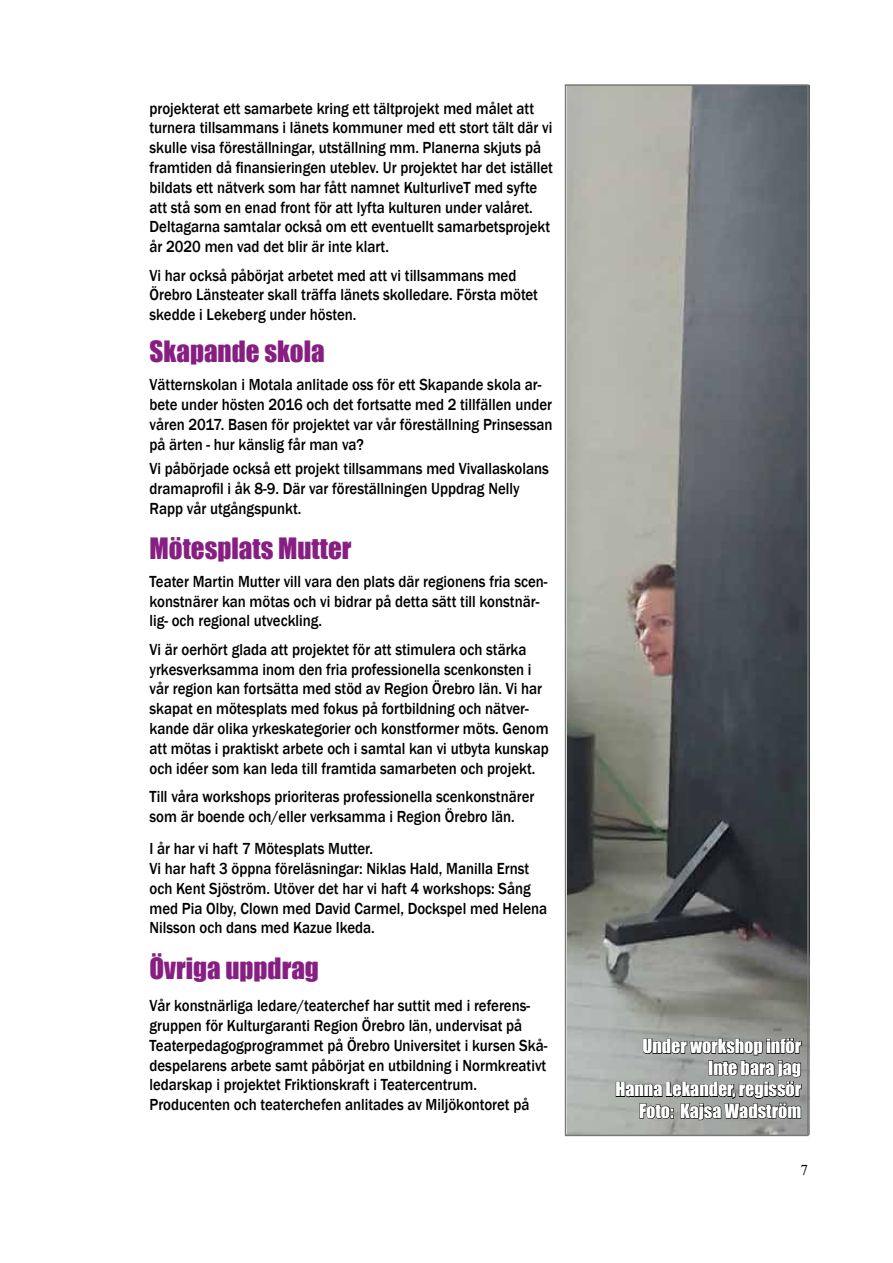
<style>
.page{position:relative;width:893px;height:1263px;background:#fff}
.page>*{position:absolute;margin:0;border:0;box-sizing:border-box;transform-origin:0 0}
.t1{font:27px "Impact";color:#871f82}
.t2{font:18px/21.6px "Impact";color:#fff;text-align:right}
.t3{font:500 16.5px/19.8px "Franklin Gothic";color:#000;scale:.9 1}
.t4{font:15px "Times New Roman";color:#000}
</style>
<div class="page">
<img style="left:568px;top:85px;width:242px;height:1049px">
<svg style="left:615px;top:1038px;width:187px;height:87px;background:#7e807e"></svg>
<div style="left:565px;top:84px;width:244px;height:1052px;border:2px solid #777776"></div>
<p class="t3" style="left:150px;top:98px;width:450px">projekterat ett samarbete kring ett tältprojekt med målet att turnera tillsammans i länets kommuner med ett stort tält där vi skulle visa föreställningar, utställning mm. Planerna skjuts på framtiden då finansieringen uteblev. Ur projektet har det istället bildats ett nätverk som har fått namnet KulturliveT med syfte att stå som en enad front för att lyfta kulturen under valåret.<br>Deltagarna samtalar också om ett eventuellt samarbetsprojekt år 2020 men vad det blir är inte klart.</p>
<p class="t3" style="left:150px;top:265px;width:433px">Vi har också påbörjat arbetet med att vi tillsammans med<br>Örebro Länsteater skall träffa länets skolledare. Första mötet skedde i Lekeberg under hösten.</p>
<h1 class="t1" style="left:150px;top:331px;width:177px">Skapande skola</h1>
<p class="t3" style="left:150px;top:375px;width:449px">Vätternskolan i Motala anlitade oss för ett Skapande skola ar&shy;bete under hösten 2016 och det fortsatte med 2 tillfällen under våren 2017. Basen för projektet var vår föreställning Prinsessan på ärten - hur känslig får man va?</p>
<p class="t3" style="left:150px;top:459px;width:445px">Vi påbörjade också ett projekt tillsammans med Vivallaskolans dramaprofil i åk 8-9. Där var föreställningen Uppdrag Nelly<br>Rapp vår utgångspunkt.</p>
<h1 class="t1" style="left:150px;top:527px;width:204px">Mötesplats Mutter</h1>
<p class="t3" style="left:150px;top:572px;width:444px">Teater Martin Mutter vill vara den plats där regionens fria scen&shy;konstnärer kan mötas och vi bidrar på detta sätt till konstnär&shy;lig- och regional utveckling.</p>
<p class="t3" style="left:150px;top:639px;width:445px">Vi är oerhört glada att projektet för att stimulera och stärka yrkesverksamma inom den fria professionella scenkonsten i vår region kan fortsätta med stöd av Region Örebro län. Vi har skapat en mötesplats med fokus på fortbildning och nätver&shy;kande där olika yrkeskategorier och konstformer möts. Genom att mötas i praktiskt arbete och i samtal kan vi utbyta kunskap och idéer som kan leda till framtida samarbeten och projekt.</p>
<p class="t3" style="left:150px;top:787px;width:429px">Till våra workshops prioriteras professionella scenkonstnärer som är boende och/eller verksamma i Region Örebro län.</p>
<p class="t3" style="left:150px;top:839px;width:443px">I år har vi haft 7 Mötesplats Mutter.<br>Vi har haft 3 öppna föreläsningar: Niklas Hald, Manilla Ernst och Kent Sjöström. Utöver det har vi haft 4 workshops: Sång med Pia Olby, Clown med David Carmel, Dockspel med Helena Nilsson och dans med Kazue Ikeda.</p>
<h1 class="t1" style="left:150px;top:947px;width:171px">Övriga uppdrag</h1>
<p class="t3" style="left:150px;top:996px;width:443px">Vår konstnärliga ledare/teaterchef har suttit med i referens&shy;gruppen för Kulturgaranti Region Örebro län, undervisat på Teaterpedagogprogrammet på Örebro Universitet i kursen Skå&shy;despelarens arbete samt påbörjat en utbildning i Normkreativt ledarskap i projektet Friktionskraft i Teatercentrum.<br>Producenten och teaterchefen anlitades av Miljökontoret på</p>
<p class="t2" style="left:615px;top:1035px;width:187px">Under workshop inför<br>Inte bara jag<br>Hanna Lekander, regissör<br>Foto: Kajsa Wadström</p>
<p class="t4" style="left:800px;top:1160px;width:9px">7</p>
</div>
